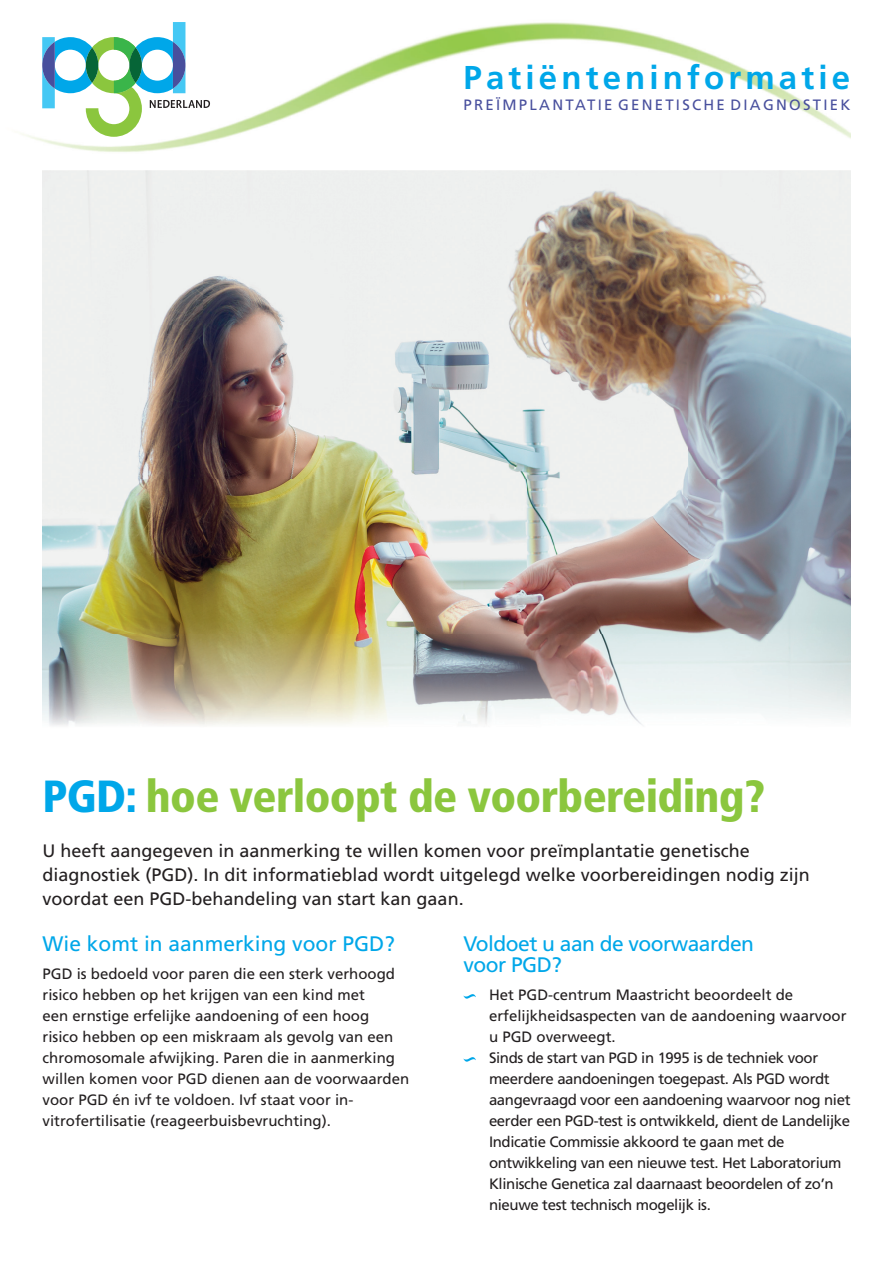
<style>
.page{position:relative;width:893px;height:1263px;background:#fff}
.page>*{position:absolute;margin:0;border:0;box-sizing:border-box;transform-origin:0 0}
.t1{font:900 condensed 45px "Frutiger";letter-spacing:-.015em;color:#8bc63e}
.t2{font:700 33px "Frutiger";letter-spacing:.125em;color:#00a7e9}
.t3{font:21px/21px "Frutiger";letter-spacing:-.025em;color:#00a7e9}
.t4{font:21px "Frutiger";color:#00a7e9}
.t5{font:18px/24px "Frutiger";color:#231f20}
.t6{font:15px/21px "Frutiger";letter-spacing:-.025em;color:#231f20}
.t7{font:15px/21px "Frutiger";color:#231f20}
.t8{font:15px "Frutiger";letter-spacing:.15em;color:#484f9d}
.s1{color:#00a7e9}
</style>
<div class="page">
<img style="left:43px;top:170px;width:807px;height:556px">
<img style="left:21px;top:22px;width:829px;height:130px">
<svg style="left:42px;top:22px;width:168px;height:115px"></svg>
<svg style="left:463px;top:994px;width:13px;height:5px"></svg>
<svg style="left:463px;top:1057px;width:13px;height:5px"></svg>
<h2 class="t2" style="left:463px;top:58px;width:388px">Patiënteninformatie</h2>
<p class="t8" style="left:463px;top:96px;width:388px">PREÏMPLANTATIE GENETISCHE DIAGNOSTIEK</p>
<h1 class="t1" style="left:43px;top:769px;width:724px"><span class="s1">PGD:</span> hoe verloopt de voorbereiding?</h1>
<p class="t5" style="left:43px;top:838px;width:769px">U heeft aangegeven in aanmerking te willen komen voor preïmplantatie genetische diagnostiek (PGD). In dit informatieblad wordt uitgelegd welke voorbereidingen nodig zijn voordat een PGD-behandeling van start kan gaan.</p>
<h3 class="t4" style="left:43px;top:931px;width:354px">Wie komt in aanmerking voor PGD?</h3>
<p class="t7" style="left:43px;top:963px;width:368px">PGD is bedoeld voor paren die een sterk verhoogd risico hebben op het krijgen van een kind met<br>een ernstige erfelijke aandoening of een hoog<br>risico hebben op een miskraam als gevolg van een chromosomale afwijking. Paren die in aanmerking willen komen voor PGD dienen aan de voorwaarden voor PGD én ivf te voldoen. Ivf staat voor in&shy;vitrofertilisatie (reageerbuisbevruchting).</p>
<h3 class="t3" style="left:463px;top:933px;width:292px">Voldoet u aan de voorwaarden voor PGD?</h3>
<p class="t6" style="left:489px;top:984px;width:363px">Het PGD-centrum Maastricht beoordeelt de erfelijkheidsaspecten van de aandoening waarvoor u PGD overweegt.<br>Sinds de start van PGD in 1995 is de techniek voor meerdere aandoeningen toegepast. Als PGD wordt aangevraagd voor een aandoening waarvoor nog niet eerder een PGD-test is ontwikkeld, dient de Landelijke Indicatie Commissie akkoord te gaan met de ontwikkeling van een nieuwe test. Het Laboratorium Klinische Genetica zal daarnaast beoordelen of zo’n nieuwe test technisch mogelijk is.</p>
</div>
